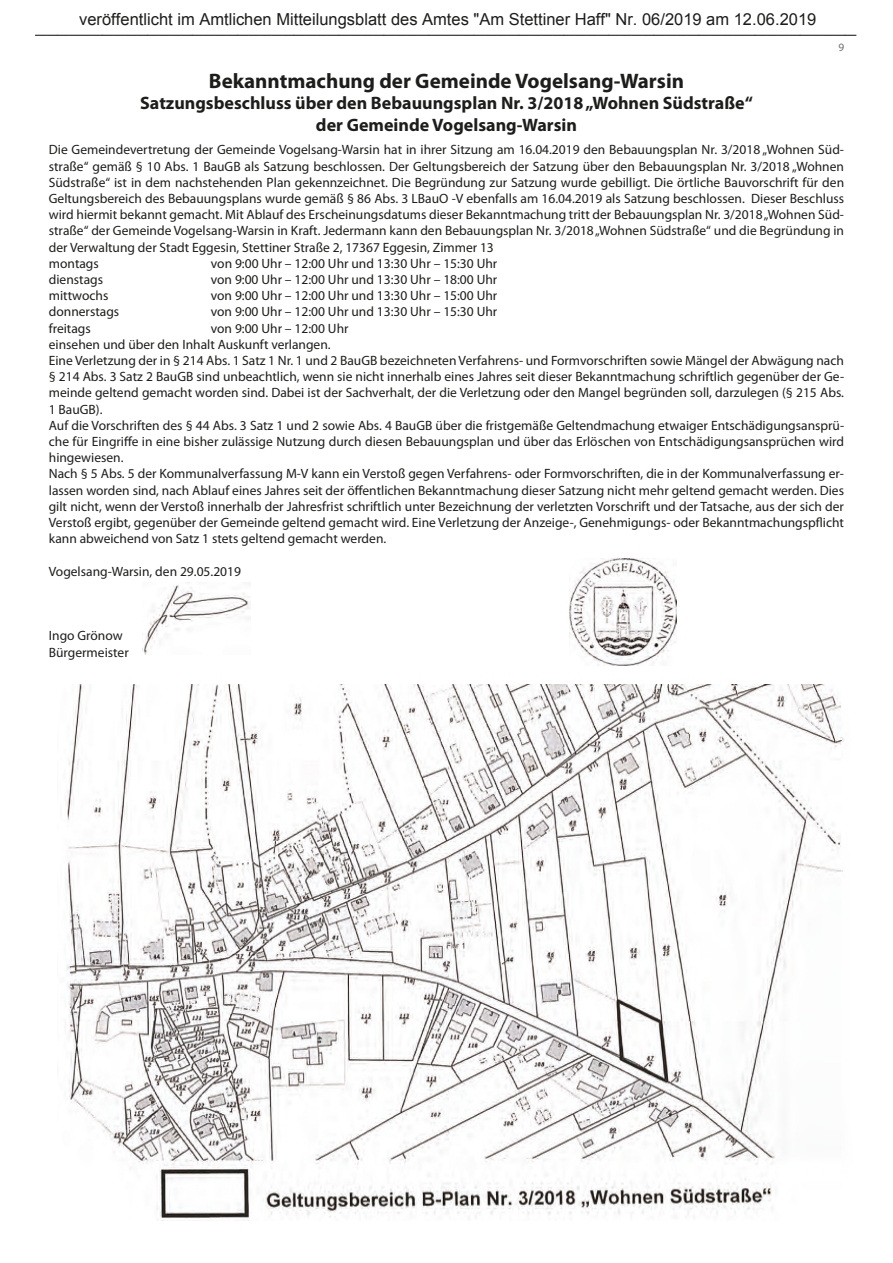
<style>
.page{position:relative;width:893px;height:1263px;background:#fff}
.page>*{position:absolute;margin:0;border:0;box-sizing:border-box;transform-origin:0 0}
.t1{font:22.5px "Arial Rounded MT Bold";color:#1d1d1b}
.t2{font:700 21px "Myriad Pro";color:#1d1d1b}
.t3{font:700 18px/21.6px "Myriad Pro";color:#1d1d1b;text-align:center}
.t4{font:16.5px "Arial";color:#1d1d1b}
.t5{font:13.5px/16.2px "Myriad Pro";color:#1d1d1b}
.t6{font:11.25px "Myriad Pro";color:#706f6f}
</style>
<div class="page">
<img style="left:65px;top:684px;width:779px;height:535px">
<img style="left:569px;top:558px;width:107px;height:108px">
<img style="left:142px;top:585px;width:109px;height:70px">
<p class="t4" style="left:79px;top:10px;width:739px">veröffentlicht im Amtlichen Mitteilungsblatt des Amtes "Am Stettiner Haff" Nr. 06/2019 am 12.06.2019</p>
<h1 class="t1" style="left:35px;top:11px;width:823px">_________________________________________________________________________</h1>
<p class="t6" style="left:838px;top:43px;width:7px">9</p>
<h2 class="t2" style="left:209px;top:73px;width:477px">Bekanntmachung der Gemeinde Vogelsang-Warsin</h2>
<h3 class="t3" style="left:140px;top:94px;width:614px">Satzungsbeschluss über den Bebauungsplan Nr. 3/2018 „Wohnen Südstraße“ der Gemeinde Vogelsang-Warsin</h3>
<p class="t5" style="left:49px;top:143px;width:797px">Die Gemeindevertretung der Gemeinde Vogelsang-Warsin hat in ihrer Sitzung am 16.04.2019 den Bebauungsplan Nr. 3/2018 „Wohnen Süd&shy;straße“ gemäß § 10 Abs. 1 BauGB als Satzung beschlossen. Der Geltungsbereich der Satzung über den Bebauungsplan Nr. 3/2018 „Wohnen Südstraße“ ist in dem nachstehenden Plan gekennzeichnet. Die Begründung zur Satzung wurde gebilligt. Die örtliche Bauvorschrift für den Geltungsbereich des Bebauungsplans wurde gemäß § 86 Abs. 3 LBauO -V ebenfalls am 16.04.2019 als Satzung beschlossen. Dieser Beschluss wird hiermit bekannt gemacht. Mit Ablauf des Erscheinungsdatums dieser Bekanntmachung tritt der Bebauungsplan Nr. 3/2018 „Wohnen Süd&shy;straße“ der Gemeinde Vogelsang-Warsin in Kraft. Jedermann kann den Bebauungsplan Nr. 3/2018 „Wohnen Südstraße“ und die Begründung in der Verwaltung der Stadt Eggesin, Stettiner Straße 2, 17367 Eggesin, Zimmer 13<br>montags</p>
<p class="t5" style="left:211px;top:256px;width:288px">von 9:00 Uhr – 12:00 Uhr und 13:30 Uhr – 15:30 Uhr</p>
<p class="t5" style="left:49px;top:272px;width:56px">dienstags</p>
<p class="t5" style="left:211px;top:272px;width:288px">von 9:00 Uhr – 12:00 Uhr und 13:30 Uhr – 18:00 Uhr</p>
<p class="t5" style="left:49px;top:288px;width:61px">mittwochs</p>
<p class="t5" style="left:211px;top:288px;width:288px">von 9:00 Uhr – 12:00 Uhr und 13:30 Uhr – 15:00 Uhr</p>
<p class="t5" style="left:49px;top:305px;width:72px">donnerstags</p>
<p class="t5" style="left:211px;top:305px;width:288px">von 9:00 Uhr – 12:00 Uhr und 13:30 Uhr – 15:30 Uhr</p>
<p class="t5" style="left:49px;top:321px;width:44px">freitags</p>
<p class="t5" style="left:49px;top:321px;width:797px;text-indent:162px">von 9:00 Uhr – 12:00 Uhr<br>einsehen und über den Inhalt Auskunft verlangen.<br>Eine Verletzung der in § 214 Abs. 1 Satz 1 Nr. 1 und 2 BauGB bezeichneten Verfahrens- und Formvorschriften sowie Mängel der Abwägung nach § 214 Abs. 3 Satz 2 BauGB sind unbeachtlich, wenn sie nicht innerhalb eines Jahres seit dieser Bekanntmachung schriftlich gegenüber der Ge&shy;meinde geltend gemacht worden sind. Dabei ist der Sachverhalt, der die Verletzung oder den Mangel begründen soll, darzulegen (§ 215 Abs.<br>1 BauGB).<br>Auf die Vorschriften des § 44 Abs. 3 Satz 1 und 2 sowie Abs. 4 BauGB über die fristgemäße Geltendmachung etwaiger Entschädigungsansprü&shy;che für Eingriffe in eine bisher zulässige Nutzung durch diesen Bebauungsplan und über das Erlöschen von Entschädigungsansprüchen wird hingewiesen.<br>Nach § 5 Abs. 5 der Kommunalverfassung M-V kann ein Verstoß gegen Verfahrens- oder Formvorschriften, die in der Kommunalverfassung er&shy;lassen worden sind, nach Ablauf eines Jahres seit der öffentlichen Bekanntmachung dieser Satzung nicht mehr geltend gemacht werden. Dies gilt nicht, wenn der Verstoß innerhalb der Jahresfrist schriftlich unter Bezeichnung der verletzten Vorschrift und der Tatsache, aus der sich der Verstoß ergibt, gegenüber der Gemeinde geltend gemacht wird. Eine Verletzung der Anzeige-, Genehmigungs- oder Bekanntmachungspflicht kann abweichend von Satz 1 stets geltend gemacht werden.</p>
<p class="t5" style="left:49px;top:564px;width:194px">Vogelsang-Warsin, den 29.05.2019</p>
<p class="t5" style="left:49px;top:629px;width:81px">Ingo Grönow<br>Bürgermeister</p>
</div>
